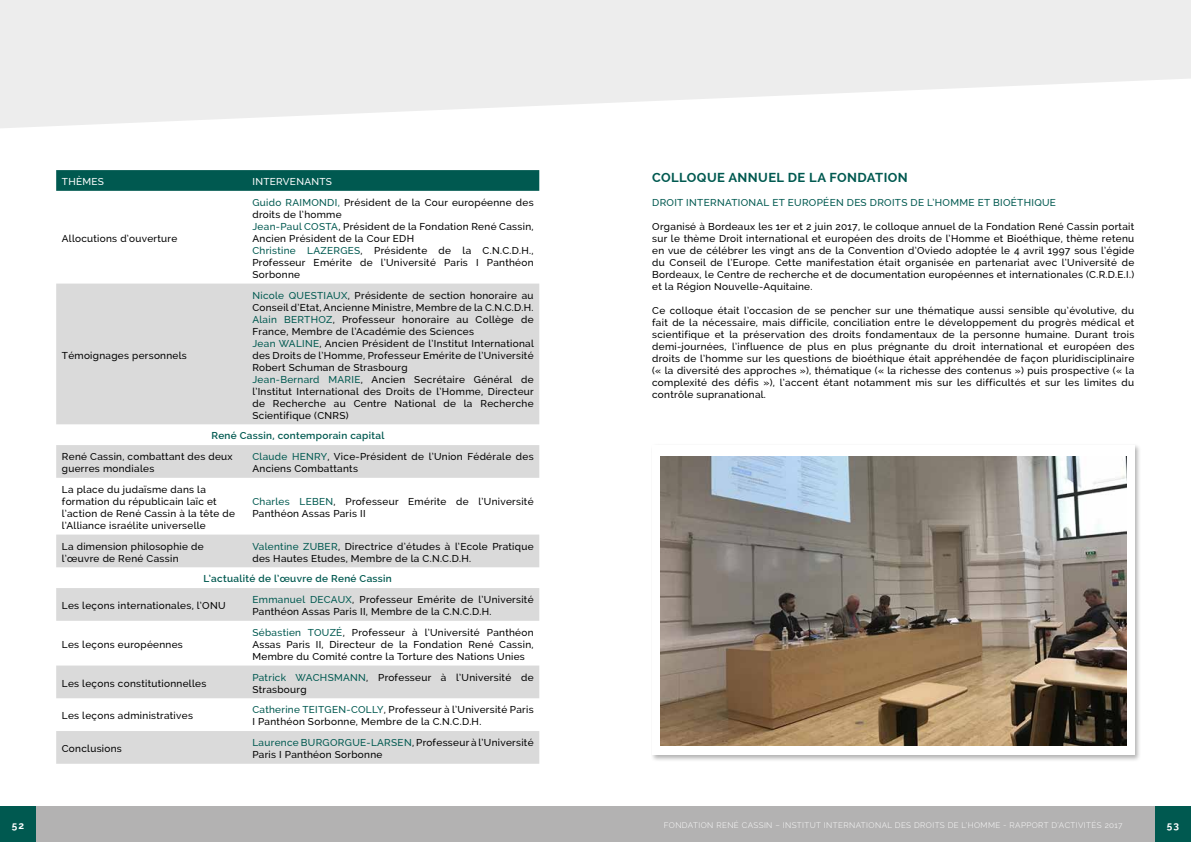
<style>
.page{position:relative;width:1191px;height:842px;background:#fff}
.page>*{position:absolute;margin:0;border:0;box-sizing:border-box;transform-origin:0 0}
.t1{font:700 13px "Raleway";letter-spacing:.03em;color:#005950}
.t2{font:500 10px/12px "Raleway";letter-spacing:.03em;color:#000}
.t3{font:600 10px "Raleway";letter-spacing:.03em;color:#005950}
.t4{font:500 10px "Raleway";letter-spacing:.03em;color:#005950}
.t5{font:500 10px "Raleway";letter-spacing:.03em;color:#fff}
.t6{font:700 10px "Raleway";color:#fff}
.t7{font:300 8px "Raleway";letter-spacing:.05em;color:#fff}
.s1{color:#005950}
</style>
<div class="page">
<div style="left:581px;top:806px;width:610px;height:36px;background:#b3b2b2"></div>
<div style="left:1155px;top:806px;width:36px;height:36px;background:#005950"></div>
<div style="left:0;top:806px;width:609px;height:36px;background:#b3b2b2"></div>
<div style="left:0;top:806px;width:36px;height:36px;background:#005950"></div>
<svg style="left:0;top:0;width:1191px;height:128px;fill:#ededed"></svg>
<svg style="left:56px;top:170px;width:483px;height:21px;background:#035b52"></svg>
<svg style="left:56px;top:284px;width:483px;height:480px;fill:#dadada"></svg>
<div style="left:651px;top:444px;width:490px;height:318px;background:#000;opacity:.3"></div>
<div style="left:652px;top:445px;width:482px;height:310px;background:#fff"></div>
<img style="left:660px;top:456px;width:466px;height:290px">
<p class="t5" style="left:62px;top:176px;width:44px">THÈMES</p>
<p class="t5" style="left:252px;top:176px;width:81px">INTERVENANTS</p>
<p class="t2" style="left:62px;top:232px;width:117px">Allocutions d’ouverture</p>
<p class="t2" style="left:252px;top:196px;width:283px"><span class="s1">Guido RAIMONDI,</span> Président de la Cour européenne des droits de l’homme<br><span class="s1">Jean-Paul COSTA</span>, Président de la Fondation René Cassin, Ancien Président de la Cour EDH<br><span class="s1">Christine LAZERGES</span>, Présidente de la C.N.C.D.H., Professeur Emérite de l’Université Paris I Panthéon Sorbonne</p>
<p class="t2" style="left:252px;top:289px;width:283px"><span class="s1">Nicole QUESTIAUX</span>, Présidente de section honoraire au Conseil d’Etat, Ancienne Ministre, Membre de la C.N.C.D.H.<br><span class="s1">Alain BERTHOZ</span>, Professeur honoraire au Collège de France, Membre de l’Académie des Sciences<br><span class="s1">Jean WALINE</span>, Ancien Président de l’Institut International des Droits de l’Homme, Professeur Emérite de l’Université Robert Schuman de Strasbourg<br><span class="s1">Jean-Bernard MARIE</span>, Ancien Secrétaire Général de l’Institut International des Droits de l’Homme, Directeur de Recherche au Centre National de la Recherche Scientifique (CNRS)</p>
<p class="t3" style="left:211px;top:430px;width:174px">René Cassin, contemporain capital</p>
<p class="t2" style="left:62px;top:451px;width:172px">René Cassin, combattant des deux guerres mondiales</p>
<p class="t2" style="left:252px;top:451px;width:283px"><span class="s1">Claude HENRY</span>, Vice-Président de l’Union Fédérale des<br>Anciens Combattants</p>
<p class="t2" style="left:62px;top:483px;width:175px">La place du judaïsme dans la formation du républicain laïc et l’action de René Cassin à la tête de l’Alliance israélite universelle</p>
<p class="t2" style="left:252px;top:495px;width:283px"><span class="s1">Charles LEBEN</span>, Professeur Emérite de l’Université<br>Panthéon Assas Paris II</p>
<p class="t2" style="left:62px;top:540px;width:143px">La dimension philosophie de l’œuvre de René Cassin</p>
<p class="t2" style="left:252px;top:540px;width:283px"><span class="s1">Valentine ZUBER</span>, Directrice d’études à l’Ecole Pratique des Hautes Etudes, Membre de la C.N.C.D.H.</p>
<p class="t3" style="left:204px;top:573px;width:190px">L’actualité de l’œuvre de René Cassin</p>
<p class="t2" style="left:62px;top:600px;width:165px">Les leçons internationales, l’ONU</p>
<p class="t2" style="left:252px;top:594px;width:283px"><span class="s1">Emmanuel DECAUX</span>, Professeur Emérite de l’Université<br>Panthéon Assas Paris II, Membre de la C.N.C.D.H.</p>
<p class="t2" style="left:62px;top:638px;width:123px">Les leçons européennes</p>
<p class="t2" style="left:62px;top:349px;width:126px">Témoignages personnels</p>
<p class="t2" style="left:252px;top:626px;width:283px;text-align:justify"><span class="s1">Sébastien TOUZÉ</span>, Professeur à l’Université Panthéon Assas Paris II, Directeur de la Fondation René Cassin, Membre du Comité contre la Torture des Nations Unies</p>
<p class="t2" style="left:62px;top:677px;width:146px">Les leçons constitutionnelles</p>
<p class="t2" style="left:252px;top:671px;width:283px"><span class="s1">Patrick WACHSMANN</span>, Professeur à l’Université de<br>Strasbourg</p>
<p class="t2" style="left:62px;top:710px;width:133px">Les leçons administratives</p>
<p class="t2" style="left:252px;top:704px;width:283px"><span class="s1">Catherine TEITGEN-COLLY</span>, Professeur à l’Université Paris<br>I Panthéon Sorbonne, Membre de la C.N.C.D.H.</p>
<p class="t2" style="left:62px;top:743px;width:61px">Conclusions</p>
<p class="t2" style="left:252px;top:737px;width:283px"><span class="s1">Laurence BURGORGUE-LARSEN</span>, Professeur à l’Université<br>Paris I Panthéon Sorbonne</p>
<h1 class="t1" style="left:652px;top:170px;width:257px">COLLOQUE ANNUEL DE LA FONDATION</h1>
<p class="t4" style="left:652px;top:197px;width:405px">DROIT INTERNATIONAL ET EUROPÉEN DES DROITS DE L’HOMME ET BIOÉTHIQUE</p>
<p class="t2" style="left:652px;top:221px;width:483px;text-align:justify">Organisé à Bordeaux les 1er et 2 juin 2017, le colloque annuel de la Fondation René Cassin portait sur le thème Droit international et européen des droits de l’Homme et Bioéthique, thème retenu en vue de célébrer les vingt ans de la Convention d’Oviedo adoptée le 4 avril 1997 sous l’égide du Conseil de l’Europe. Cette manifestation était organisée en partenariat avec l’Université de Bordeaux, le Centre de recherche et de documentation européennes et internationales (C.R.D.E.I.) et la Région Nouvelle-Aquitaine.</p>
<p class="t2" style="left:652px;top:305px;width:483px;text-align:justify">Ce colloque était l’occasion de se pencher sur une thématique aussi sensible qu’évolutive, du fait de la nécessaire, mais difficile, conciliation entre le développement du progrès médical et scientifique et la préservation des droits fondamentaux de la personne humaine. Durant trois demi-journées, l’influence de plus en plus prégnante du droit international et européen des droits de l’homme sur les questions de bioéthique était appréhendée de façon pluridisciplinaire (« la diversité des approches »), thématique (« la richesse des contenus ») puis prospective (« la complexité des défis »), l’accent étant notamment mis sur les difficultés et sur les limites du contrôle supranational.</p>
<p class="t6" style="left:12px;top:819px;width:14px">52</p>
<p class="t7" style="left:664px;top:820px;width:460px">FONDATION RENÉ CASSIN – INSTITUT INTERNATIONAL DES DROITS DE L’HOMME - RAPPORT D’ACTIVITÉS 2017</p>
<p class="t6" style="left:1166px;top:819px;width:14px">53</p>
</div>
